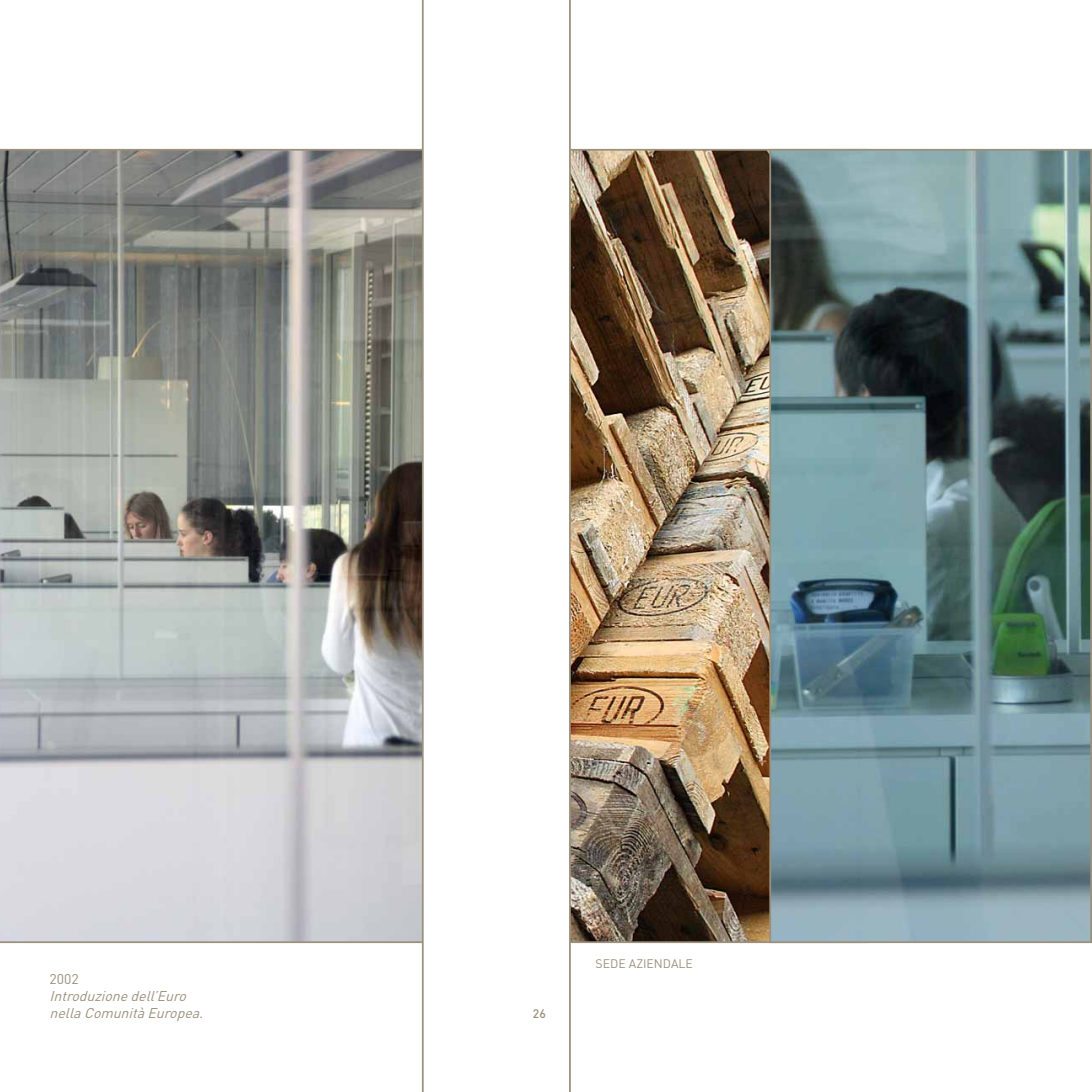
<style>
.page{position:relative;width:1092px;height:1092px;background:#fff}
.page>*{position:absolute;margin:0;border:0;box-sizing:border-box;transform-origin:0 0}
.t1{font:italic 14px/16.8px "DIN";color:#9b907b}
.t2{font:14px "DIN";color:#9b907b}
.t3{font:12.25px "DIN";color:#9b907b}
.t4{font:500 12.25px "DIN";color:#9b907b}
</style>
<div class="page">
<img style="left:571px;top:152px;width:198px;height:788px">
<img style="left:772px;top:152px;width:316px;height:788px">
<div style="left:769px;top:149px;width:322px;height:794px;border:2px solid #9b907b"></div>
<svg style="left:0;top:149px;width:421px;height:794px;background:#a2a4a2"></svg>
<svg style="left:421px;top:0;width:150px;height:1091px"></svg>
<p class="t2" style="left:50px;top:970px;width:31px">2002</p>
<p class="t1" style="left:50px;top:987px;width:159px">Introduzionedell’Euro nellaComunitàEuropea.</p>
<p class="t4" style="left:533px;top:1005px;width:15px">26</p>
<p class="t3" style="left:595px;top:955px;width:99px">SEDE AZIENDALE</p>
</div>
